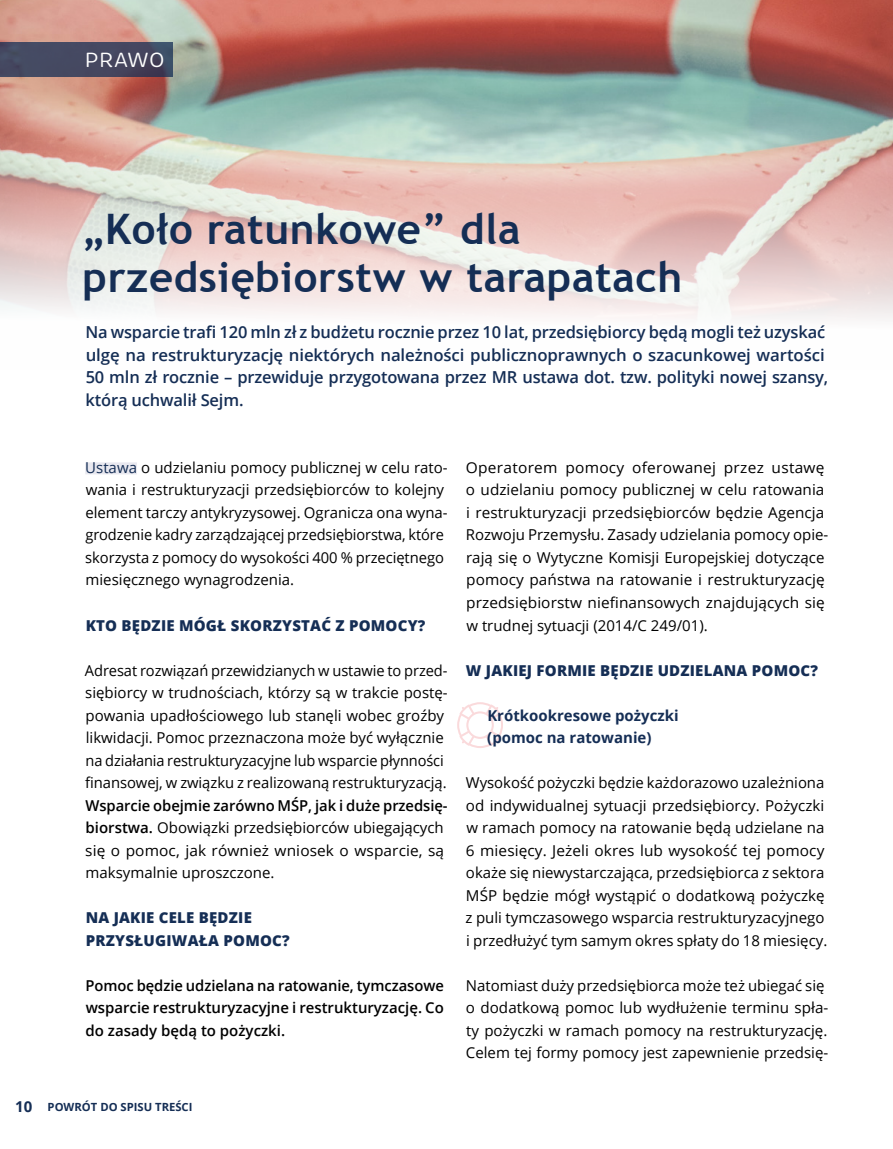
<style>
.page{position:relative;width:893px;height:1149px;background:#fff}
.page>*{position:absolute;margin:0;border:0;box-sizing:border-box;transform-origin:0 0}
.t1{font:700 42px/48px "Trebuchet MS";letter-spacing:.015em;color:#152e55}
.t2{font:21px "Brevia";letter-spacing:.02em;color:#fff}
.t3{font:600 16.5px/22.5px "Open Sans";letter-spacing:-.01em;color:#152e55}
.t4{font:15px/22.5px "Open Sans";color:#000}
.t5{font:600 15px/22.5px "Open Sans";color:#000;text-align:justify}
.t6{font:800 15px/22.5px "Open Sans";letter-spacing:.015em;color:#152e55}
.t7{font:700 15px/22.5px "Open Sans";color:#152e55}
.t8{font:700 11.25px "Open Sans";color:#152e55}
.s1{color:#152e55}
.s2{font-weight:600}
.s3{font-size:15px}
</style>
<div class="page">
<svg style="left:457px;top:702px;width:46px;height:45px"></svg>
<img style="left:0;top:0;width:893px;height:320px">
<div style="left:0;top:42px;width:172px;height:34px;background:linear-gradient(to bottom,#454c65,#43445c)"></div>
<div style="left:85px;top:462px;width:52px;height:12px;background:#e8e8ef"></div>
<h2 class="t2" style="left:85px;top:47px;width:81px">PRAWO</h2>
<h1 class="t1" style="left:83px;top:205px;width:601px">„Koło ratunkowe” dla przedsiębiorstw w tarapatach</h1>
<p class="t3" style="left:85px;top:320px;width:744px">Na wsparcie trafi 120 mln zł z budżetu rocznie przez 10 lat, przedsiębiorcy będą mogli też uzyskać ulgę na restrukturyzację niektórych należności publicznoprawnych o szacunkowej wartości 50 mln zł rocznie – przewiduje przygotowana przez MR ustawa dot. tzw. polityki nowej szansy, którą uchwalił Sejm.</p>
<p class="t4" style="left:85px;top:455px;width:364px"><span class="s1">Ustawa</span> o udzielaniu pomocy publicznej w celu rato&shy;wania i restrukturyzacji przedsiębiorców to kolejny element tarczy antykryzysowej. Ogranicza ona wyna&shy;grodzenie kadry zarządzającej przedsiębiorstwa, które skorzysta z pomocy do wysokości 400 % przeciętnego miesięcznego wynagrodzenia.</p>
<p class="t6" style="left:86px;top:613px;width:341px">KTO BĘDZIE MÓGŁ SKORZYSTAĆ Z POMOCY?</p>
<p class="t4" style="left:85px;top:658px;width:364px">Adresat rozwiązań przewidzianych w ustawie to przed&shy;siębiorcy w trudnościach, którzy są w trakcie postę&shy;powania upadłościowego lub stanęli wobec groźby likwidacji. Pomoc przeznaczona może być wyłącznie na działania restrukturyzacyjne lub wsparcie płynności finansowej, w związku z realizowaną restrukturyzacją.</p>
<p class="t4" style="left:85px;top:793px;width:364px"><span class="s2">Wsparcie obejmie zarówno MŚP, jak i duże przedsię&shy;biorstwa.</span> Obowiązki przedsiębiorców ubiegających się o pomoc, jak również wniosek o wsparcie, są maksymalnie uproszczone.</p>
<p class="t6" style="left:86px;top:905px;width:206px">NA JAKIE CELE BĘDZIE<br>PRZYSŁUGIWAŁA POMOC?</p>
<p class="t5" style="left:85px;top:973px;width:360px">Pomoc będzie udzielana na ratowanie, tymczasowe wsparcie restrukturyzacyjne i restrukturyzację. Co do zasady będą to pożyczki.</p>
<p class="t8" style="left:15px;top:1098px;width:179px"><span class="s3">10</span> POWRÓT DO SPISU TREŚCI</p>
<p class="t4" style="left:466px;top:455px;width:364px">Operatorem pomocy oferowanej przez ustawę o udzielaniu pomocy publicznej w celu ratowania i restrukturyzacji przedsiębiorców będzie Agencja Rozwoju Przemysłu. Zasady udzielania pomocy opie&shy;rają się o Wytyczne Komisji Europejskiej dotyczące pomocy państwa na ratowanie i restrukturyzację przedsiębiorstw niefinansowych znajdujących się w trudnej sytuacji (2014/C 249/01).</p>
<p class="t6" style="left:466px;top:658px;width:354px">W JAKIEJ FORMIE BĘDZIE UDZIELANA POMOC?</p>
<p class="t7" style="left:487px;top:703px;width:193px">Krótkookresowe pożyczki (pomoc na ratowanie)</p>
<p class="t4" style="left:466px;top:770px;width:363px">Wysokość pożyczki będzie każdorazowo uzależniona od indywidualnej sytuacji przedsiębiorcy. Pożyczki w ramach pomocy na ratowanie będą udzielane na 6 miesięcy. Jeżeli okres lub wysokość tej pomocy okaże się niewystarczająca, przedsiębiorca z sektora MŚP będzie mógł wystąpić o dodatkową pożyczkę z puli tymczasowego wsparcia restrukturyzacyjnego i przedłużyć tym samym okres spłaty do 18 miesięcy.</p>
<p class="t4" style="left:466px;top:973px;width:364px">Natomiast duży przedsiębiorca może też ubiegać się o dodatkową pomoc lub wydłużenie terminu spła&shy;ty pożyczki w ramach pomocy na restrukturyzację.<br>Celem tej formy pomocy jest zapewnienie przedsię-</p>
</div>
